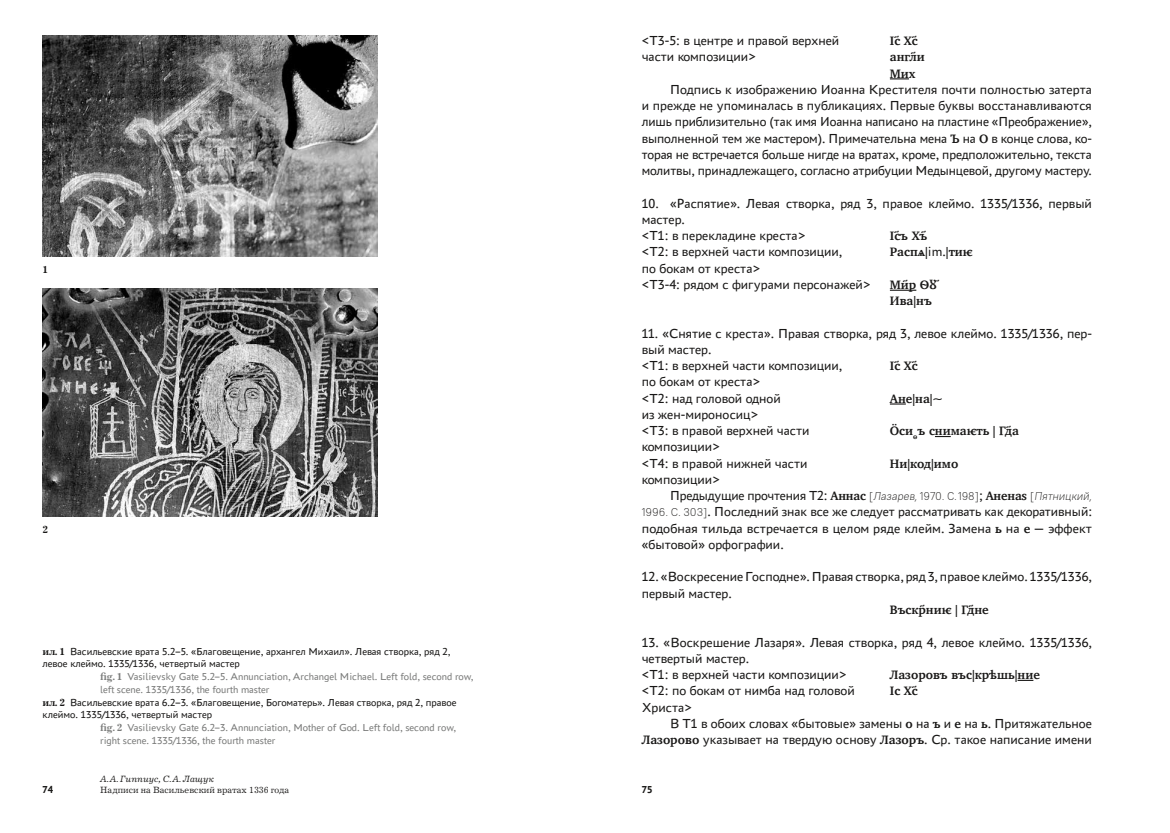
<style>
.page{position:relative;width:1170px;height:833px;background:#fff}
.page>*{position:absolute;margin:0;border:0;box-sizing:border-box;transform-origin:0 0}
.t1{font:13.75px/16.2px "PT Astra Sans";color:#181716}
.t2{font:700 12.5px/16.2px "Charter";color:#181716}
.t3{font:10.62px "PT Astra Sans";color:#181716}
.t4{font:10.62px "PT Astra Sans";color:#7a7b7a}
.t5{font:700 10.62px "PT Astra Sans";color:#181716}
.t6{font:700 10.62px "Journal";color:#181716}
.t7{font:9.38px "Journal";color:#181716}
.t8{font:italic 9.38px "Journal";color:#181716}
.s1{font-family:"Journal";font-weight:700}
.s2{font-family:"Charter";font-weight:700;font-size:12.5px}
.s3{font-family:"PT Astra Sans";font-weight:400;font-size:13.75px}
.s4{font-family:"PT Root UI";font-weight:300;font-size:11.25px}
.s5{font-family:"PT Root UI";font-weight:300;font-style:italic;font-size:11.25px}
</style>
<div class="page">
<img style="left:43px;top:35px;width:334px;height:221px">
<img style="left:43px;top:289px;width:334px;height:227px">
<svg style="left:889px;top:78px;width:19px;height:1px"></svg>
<svg style="left:889px;top:290px;width:27px;height:1px"></svg>
<svg style="left:889px;top:403px;width:16px;height:1px"></svg>
<svg style="left:935px;top:436px;width:15px;height:1px"></svg>
<svg style="left:1017px;top:680px;width:16px;height:1px"></svg>
<p class="t6" style="left:43px;top:263px;width:7px">1</p>
<p class="t6" style="left:43px;top:523px;width:7px">2</p>
<p class="t3" style="left:43px;top:644px;width:409px"><span class="s1">ил. 1</span> Васильевские врата 5.2–5. «Благовещение, архангел Михаил». Левая створка, ряд 2,</p>
<p class="t3" style="left:43px;top:657px;width:199px">левое клеймо. 1335/1336, четвертый мастер</p>
<p class="t4" style="left:100px;top:669px;width:375px"><span class="s1">fig. 1</span> Vasilievsky Gate 5.2–5. Annunciation, Archangel Michael. Left fold, second row,</p>
<p class="t4" style="left:100px;top:682px;width:171px">left scene. 1335/1336, the fourth master</p>
<p class="t3" style="left:43px;top:695px;width:415px"><span class="s1">ил. 2</span> Васильевские врата 6.2–3. «Благовещение, Богоматерь». Левая створка, ряд 2, правое</p>
<p class="t3" style="left:43px;top:708px;width:171px">клеймо. 1335/1336, четвертый мастер</p>
<p class="t4" style="left:100px;top:720px;width:357px"><span class="s1">fig. 2</span> Vasilievsky Gate 6.2–3. Annunciation, Mother of God. Left fold, second row,</p>
<p class="t4" style="left:100px;top:733px;width:176px">right scene. 1335/1336, the fourth master</p>
<p class="t1" style="left:641px;top:32px;width:199px">&lt;Т3-5: в центре и правой верхней</p>
<p class="t2" style="left:889px;top:32px;width:35px">Iс҃Хс҃</p>
<p class="t1" style="left:641px;top:48px;width:116px">части композиции&gt;</p>
<p class="t2" style="left:889px;top:49px;width:36px">англ҃и<br>Мих</p>
<p class="t1" style="left:641px;top:81px;width:452px;text-align:justify;text-indent:28px">Подпись к изображению Иоанна Крестителя почти полностью затерта и прежде не упоминалась в публикациях. Первые буквы восстанавливаются лишь приблизительно (так имя Иоанна написано на пластине «Преображение», выполненной тем же мастером). Примечательна мена <span class="s2">Ъ</span> на <span class="s2">О</span> в конце слова, ко&shy;торая не встречается больше нигде на вратах, кроме, предположительно, текста молитвы, принадлежащего, согласно атрибуции Медынцевой, другому мастеру.</p>
<p class="t1" style="left:641px;top:194px;width:452px">10. «Распятие». Левая створка, ряд 3, правое клеймо. 1335/1336, первый мастер.<br>&lt;Т1: в перекладине креста&gt;</p>
<p class="t2" style="left:889px;top:227px;width:45px">Iс҃ъ Хъ҃</p>
<p class="t1" style="left:641px;top:243px;width:202px">&lt;Т2: в верхней части композиции,</p>
<p class="t2" style="left:889px;top:244px;width:84px">Распѧ<span class="s3">|im.|</span>тиѥ</p>
<p class="t1" style="left:641px;top:259px;width:230px">по бокам от креста&gt;<br>&lt;Т3-4: рядом с фигурами персонажей&gt;</p>
<p class="t2" style="left:889px;top:276px;width:58px">Ми҃р Ѳꙋ ҃<br>Ива<span class="s3">|</span>нъ</p>
<p class="t1" style="left:641px;top:324px;width:452px">11. «Снятие с креста». Правая створка, ряд 3, левое клеймо. 1335/1336, пер&shy;вый мастер.<br>&lt;Т1: в верхней части композиции,</p>
<p class="t2" style="left:889px;top:357px;width:35px">Iс҃Хс҃</p>
<p class="t1" style="left:641px;top:373px;width:141px">по бокам от креста&gt; &lt;Т2: над головой одной</p>
<p class="t1" style="left:641px;top:406px;width:169px">из жен-мироносиц&gt;<br>&lt;Т3: в правой верхней части</p>
<p class="t1" style="left:641px;top:438px;width:167px">композиции&gt;<br>&lt;Т4: в правой нижней части</p>
<p class="t2" style="left:889px;top:390px;width:55px">Ане<span class="s3">|</span>на<span class="s3">|</span>~</p>
<p class="t2" style="left:889px;top:422px;width:130px">Öси<sub>ѳ</sub>ъ снимаѥть <span class="s3">|</span> Гд҃а</p>
<p class="t2" style="left:889px;top:455px;width:70px">Ни<span class="s3">|</span>код<span class="s3">|</span>имо</p>
<p class="t1" style="left:641px;top:471px;width:80px">композиции&gt;</p>
<p class="t1" style="left:670px;top:487px;width:425px">Предыдущие прочтения Т2: <span class="s2">Аннас</span> <span class="s4">[</span><span class="s5">Лазарев,</span><span class="s4">1970. С.198]</span>; <span class="s2">Аненаs</span> <span class="s4">[</span><span class="s5">Пятницкий,</span></p>
<p class="t1" style="left:641px;top:503px;width:452px"><span class="s4">1996. С. 303]</span>. Последний знак все же следует рассматривать как декоративный:</p>
<p class="t1" style="left:641px;top:519px;width:451px">подобная тильда встречается в целом ряде клейм. Замена <span class="s2">ь</span> на <span class="s2">е</span>— эффект</p>
<p class="t1" style="left:641px;top:536px;width:143px">«бытовой» орфографии.</p>
<p class="t1" style="left:641px;top:568px;width:452px">12. «Воскресение Господне». Правая створка, ряд 3, правое клеймо. 1335/1336, первый мастер.</p>
<p class="t2" style="left:889px;top:601px;width:100px">Въскр҃ниѥ <span class="s3">|</span> Гд҃не</p>
<p class="t1" style="left:641px;top:633px;width:452px">13. «Воскрешение Лазаря». Левая створка, ряд 4, левое клеймо. 1335/1336, четвертый мастер.<br>&lt;Т1: в верхней части композиции&gt;</p>
<p class="t2" style="left:889px;top:666px;width:151px">Лазоровъ въс<span class="s3">|</span>крѣшь<span class="s3">|</span>ние</p>
<p class="t1" style="left:641px;top:682px;width:214px">&lt;Т2: по бокам от нимба над головой</p>
<p class="t2" style="left:889px;top:682px;width:35px">Iс Хс҃</p>
<p class="t1" style="left:641px;top:698px;width:52px">Христа&gt;</p>
<p class="t1" style="left:670px;top:714px;width:423px">В Т1 в обоих словах «бытовые» замены <span class="s2">о</span> на <span class="s2">ъ</span> и <span class="s2">е</span> на <span class="s2">ь</span>. Притяжательное</p>
<p class="t1" style="left:641px;top:731px;width:451px"><span class="s2">Лазорово</span> указывает на твердую основу <span class="s2">Лазоръ</span>. Ср. такое написание имени</p>
<p class="t8" style="left:100px;top:773px;width:115px">А.А.Гиппиус, С.А.Лащук</p>
<p class="t7" style="left:100px;top:784px;width:191px">Надписи на Васильевский вратах 1336 года</p>
<p class="t5" style="left:43px;top:782px;width:12px">74</p>
<p class="t5" style="left:641px;top:782px;width:12px">75</p>
</div>
